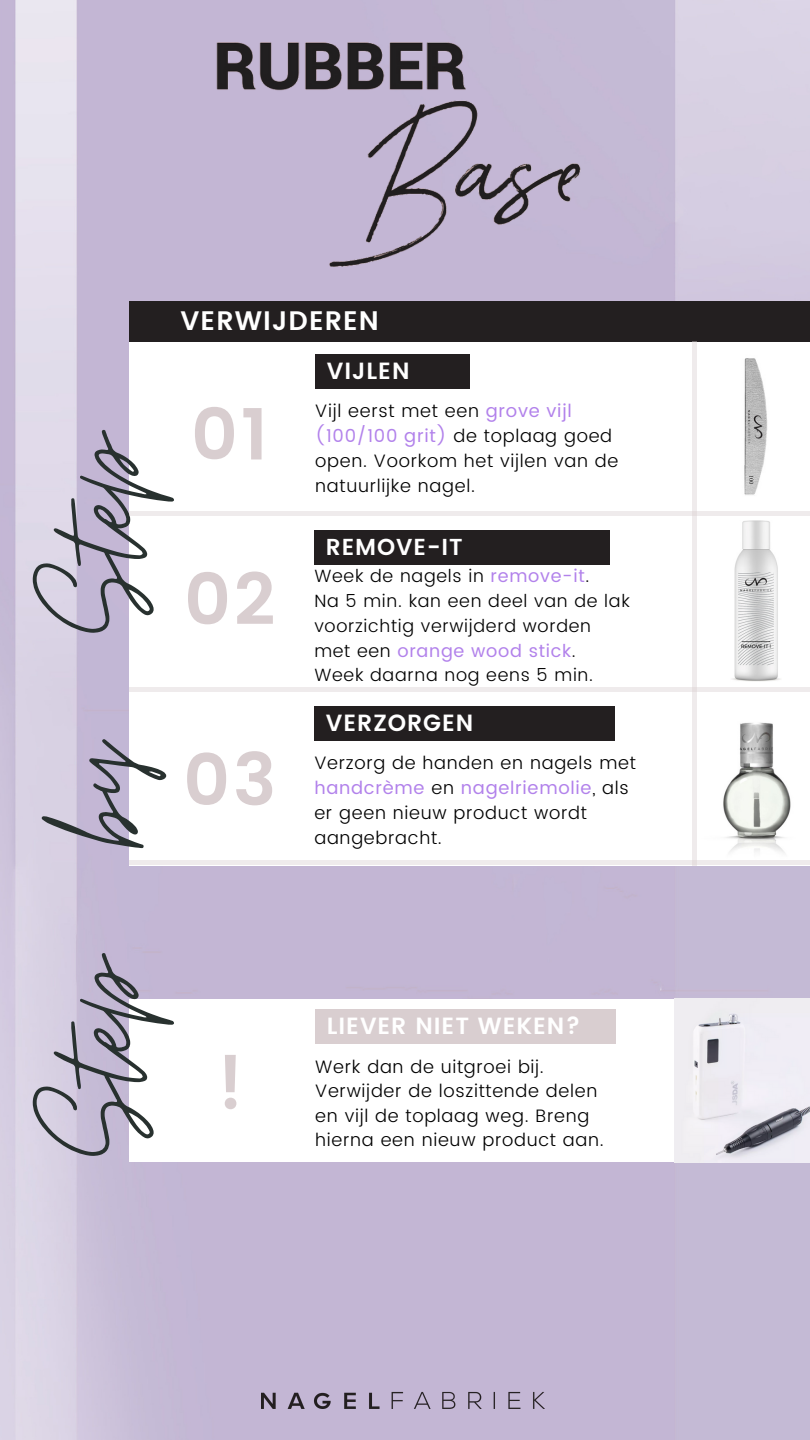
<style>
.page{position:relative;width:810px;height:1440px;background:#fff}
.page>*{position:absolute;margin:0;border:0;box-sizing:border-box;transform-origin:0 0}
.t1{font:150px "Moon Time";color:#28312f}
.t2{font:600 72.4px "Poppins";color:#d9ced0}
.t3{font:600 26.8px "Poppins";letter-spacing:.04em;color:#fff}
.t4{font:600 23.4px "Poppins";letter-spacing:.04em;color:#fff}
.t5{font:600 23.1px "Poppins";letter-spacing:.04em;color:#fff}
.t6{font:300 18px/24.8px "Poppins";letter-spacing:.04em;color:#000}
.t7{font:300 17.7px/24.8px "Poppins";letter-spacing:.04em;color:#000}
.s1{font-weight:400;color:#b282eb}
</style>
<div class="page">
<img style="left:0;top:0;width:810px;height:1440px">
<img style="left:262px;top:1376px;width:283px;height:33px">
<div style="left:130px;top:341px;width:554px;height:524px;background:#fff"></div>
<div style="left:315px;top:354px;width:155px;height:35px;background:#231f20"></div>
<div style="left:130px;top:687px;width:680px;height:5px;background:#efebec"></div>
<div style="left:314px;top:706px;width:300px;height:35px;background:#231f20"></div>
<div style="left:130px;top:999px;width:554px;height:162px;background:#fff"></div>
<div style="left:314px;top:530px;width:296px;height:35px;background:#231f20"></div>
<img style="left:667px;top:341px;width:143px;height:165px">
<img style="left:684px;top:521px;width:126px;height:161px">
<img style="left:684px;top:702px;width:126px;height:158px">
<div style="left:315px;top:1009px;width:300px;height:35px;background:#d9ced0"></div>
<img style="left:674px;top:999px;width:136px;height:163px">
<div style="left:130px;top:511px;width:680px;height:5px;background:#efebec"></div>
<div style="left:130px;top:301px;width:680px;height:40px;background:#231f20"></div>
<div style="left:692px;top:341px;width:5px;height:524px;background:#efebec"></div>
<img style="left:45px;top:11px;width:662px;height:290px">
<div style="left:129px;top:860px;width:681px;height:5px;background:#efebec"></div>
<h3 class="t3" style="left:181px;top:305px;width:200px">VERWIJDEREN</h3>
<h1 class="t1" style="left:9px;top:1156px;width:736px;rotate:-90deg">Step by Step</h1>
<h2 class="t2" style="left:191px;top:392px;width:79px">01</h2>
<h2 class="t2" style="left:184px;top:557px;width:93px">02</h2>
<h2 class="t2" style="left:183px;top:738px;width:95px">03</h2>
<h2 class="t2" style="left:215px;top:1042px;width:32px">!</h2>
<p class="t4" style="left:327px;top:357px;width:84px">VIJLEN</p>
<p class="t6" style="left:315px;top:399px;width:305px">Vijl eerst met een <span class="s1">grove vijl (100/100 grit)</span> de toplaag goed open. Voorkom het vijlen van de natuurlijke nagel.</p>
<p class="t5" style="left:326px;top:533px;width:138px">REMOVE-IT</p>
<p class="t7" style="left:314px;top:564px;width:317px">Week de nagels in <span class="s1">remove-it</span>.<br>Na 5 min. kan een deel van de lak voorzichtig verwijderd worden met een <span class="s1">orange wood stick</span>.<br>Week daarna nog eens 5 min.</p>
<p class="t4" style="left:326px;top:709px;width:149px">VERZORGEN</p>
<p class="t6" style="left:314px;top:751px;width:323px">Verzorg de handen en nagels met <span class="s1">handcrème</span> en <span class="s1">nagelriemolie</span>, als er geen nieuw product wordt aangebracht.</p>
<p class="t4" style="left:327px;top:1013px;width:255px">LIEVER NIET WEKEN?</p>
<p class="t6" style="left:315px;top:1055px;width:290px;line-height:24.4px">Werk dan de uitgroei bij.<br>Verwijder de loszittende delen en vijl de toplaag weg. Breng hierna een nieuw product aan.</p>
</div>
